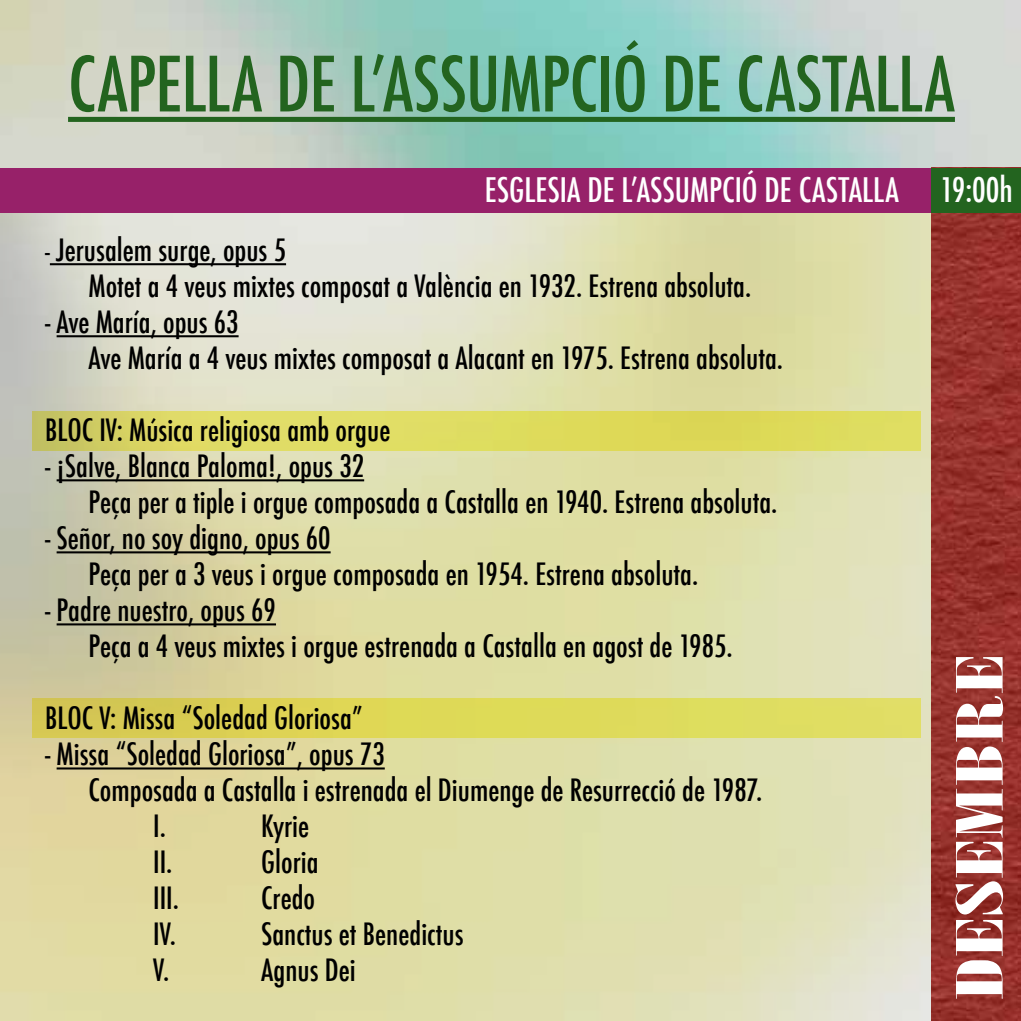
<style>
.page{position:relative;width:1021px;height:1021px;background:#fff}
.page>*{position:absolute;margin:0;border:0;box-sizing:border-box;transform-origin:0 0}
.t1{font:500 condensed 73.8px "Futura";letter-spacing:-.01em;color:#23641f}
.t2{font:63.3px "Onyx";letter-spacing:.01em;color:#fff;scale:2 1}
.t3{font:500 condensed 33px "Futura";color:#fff}
.t4{font:500 condensed 30px/36px "Futura";color:#000}
.s1{font-size:27px}
</style>
<div class="page">
<img style="left:0;top:213px;width:931px;height:807px">
<img style="left:0;top:0;width:1020px;height:168px">
<div style="left:0;top:168px;width:1020px;height:45px;background:#972169"></div>
<img style="left:931px;top:167px;width:89px;height:853px">
<div style="left:931px;top:168px;width:89px;height:45px;background:#23641f"></div>
<div style="left:68px;top:117px;width:886px;height:5px;background:#23641f"></div>
<svg style="left:33px;top:411px;width:888px;height:40px;background:#dcd85f"></svg>
<div style="left:33px;top:698px;width:888px;height:40px;background:linear-gradient(to right,#d7c94f,#e2e363)"></div>
<hr style="left:50px;top:263px;width:236px;height:2px;background:#000">
<hr style="left:57px;top:335px;width:181px;height:2px;background:#000">
<hr style="left:57px;top:479px;width:307px;height:2px;background:#000">
<hr style="left:57px;top:551px;width:273px;height:2px;background:#000">
<hr style="left:57px;top:623px;width:219px;height:2px;background:#000">
<hr style="left:57px;top:767px;width:328px;height:2px;background:#000">
<h1 class="t1" style="left:68px;top:37px;width:888px">CAPELLA DE L’ASSUMPCIÓ DE CASTALLA</h1>
<p class="t3" style="left:485px;top:169px;width:415px">ESGLESIA DE L’ASSUMPCIÓ DE CASTALLA</p>
<p class="t3" style="left:940px;top:169px;width:74px">19:00h</p>
<p class="t4" style="left:89px;top:232px;width:664px;text-indent:-43px"><span class="s1">-</span> Jerusalem surge, opus 5<br>Motet a 4 veus mixtes composat a València en 1932. Estrena absoluta.</p>
<p class="t4" style="left:89px;top:304px;width:696px;text-indent:-43px">- Ave María, opus 63<br>Ave María a 4 veus mixtes composat a Alacant en 1975. Estrena absoluta.</p>
<p class="t4" style="left:45px;top:412px;width:347px">BLOC IV: Música religiosa amb orgue</p>
<p class="t4" style="left:89px;top:448px;width:690px;text-indent:-43px">- ¡Salve, Blanca Paloma!, opus 32<br>Peça per a tiple i orgue composada a Castalla en 1940. Estrena absoluta.</p>
<p class="t4" style="left:89px;top:520px;width:611px;text-indent:-43px">- Señor, no soy digno, opus 60<br>Peça per a 3 veus i orgue composada en 1954. Estrena absoluta.</p>
<p class="t4" style="left:89px;top:592px;width:645px;text-indent:-43px">- Padre nuestro, opus 69<br>Peça a 4 veus mixtes i orgue estrenada a Castalla en agost de 1985.</p>
<p class="t4" style="left:45px;top:700px;width:319px">BLOC V: Missa “Soledad Gloriosa”</p>
<p class="t4" style="left:45px;top:736px;width:341px">- Missa “Soledad Gloriosa”, opus 73</p>
<p class="t4" style="left:89px;top:772px;width:675px">Composada a Castalla i estrenada el Diumenge de Resurrecció de 1987.</p>
<p class="t4" style="left:153px;top:808px;width:14px">I.</p>
<p class="t4" style="left:261px;top:808px;width:50px">Kyrie</p>
<p class="t4" style="left:153px;top:844px;width:21px">II.</p>
<p class="t4" style="left:261px;top:844px;width:59px">Gloria</p>
<p class="t4" style="left:153px;top:880px;width:27px">III.</p>
<p class="t4" style="left:261px;top:880px;width:55px">Credo</p>
<p class="t4" style="left:153px;top:916px;width:24px">IV.</p>
<p class="t4" style="left:261px;top:916px;width:204px">Sanctus et Benedictus</p>
<p class="t4" style="left:153px;top:952px;width:18px">V.</p>
<p class="t4" style="left:261px;top:952px;width:96px">Agnus Dei</p>
<h2 class="t2" style="left:943px;top:998px;width:173px;rotate:-90deg">DESEMBRE</h2>
</div>
